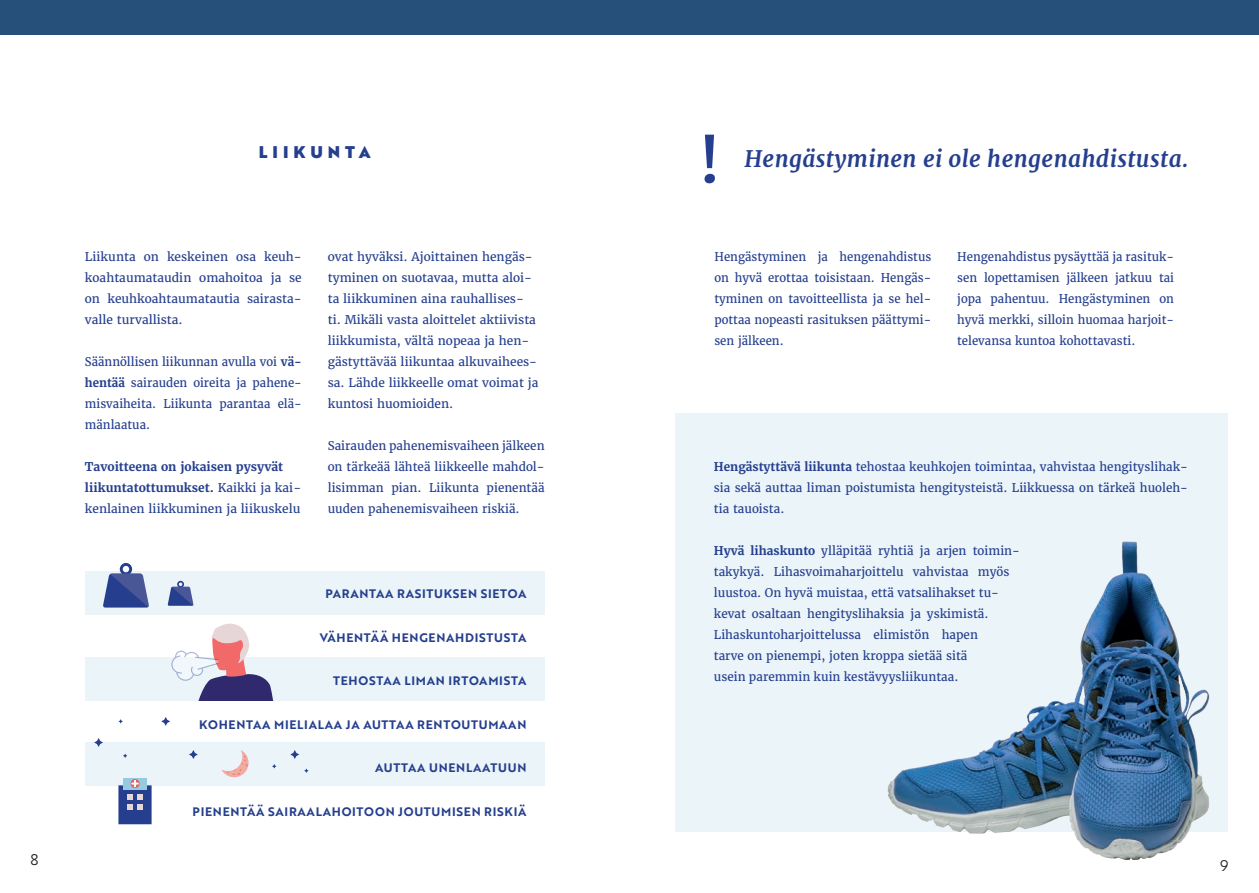
<style>
.page{position:relative;width:1259px;height:893px;background:#fff}
.page>*{position:absolute;margin:0;border:0;box-sizing:border-box;transform-origin:0 0}
.t1{font:700 55.5px "Merriweather";color:#253f8e}
.t2{font:italic 700 22.5px "Merriweather";letter-spacing:.02em;color:#253f8e}
.t3{font:16.5px "Brother 1816 Black";letter-spacing:.3em;color:#253f8e}
.t4{font:15px "Brother 1816 Book";color:#231f20}
.t5{font:12px/21px "Merriweather";color:#253f8e;text-align:justify}
.t6{font:12px/21px "Merriweather";color:#253f8e;text-align:justify;scale:.96 1}
.t7{font:12px "Brother 1816 Bold";letter-spacing:.06em;color:#253f8e}
.t8{font:700 12px/21px "Merriweather";color:#253f8e}
.s1{font-weight:700}
.s2{font-weight:400}
</style>
<div class="page">
<div style="left:85px;top:657px;width:459px;height:43px;background:#eaf4f9"></div>
<div style="left:85px;top:572px;width:459px;height:43px;background:#eaf4f9"></div>
<div style="left:85px;top:742px;width:459px;height:44px;background:#eaf4f9"></div>
<div style="left:0;top:0;width:629px;height:34px;background:#265079"></div>
<svg style="left:123px;top:778px;width:24px;height:11px"></svg>
<svg style="left:118px;top:780px;width:34px;height:44px"></svg>
<svg style="left:221px;top:750px;width:27px;height:27px"></svg>
<svg style="left:94px;top:738px;width:9px;height:9px"></svg>
<svg style="left:161px;top:717px;width:9px;height:9px"></svg>
<svg style="left:189px;top:750px;width:9px;height:9px"></svg>
<svg style="left:118px;top:719px;width:5px;height:5px"></svg>
<svg style="left:304px;top:768px;width:5px;height:5px"></svg>
<svg style="left:272px;top:764px;width:4px;height:4px"></svg>
<svg style="left:123px;top:753px;width:4px;height:5px"></svg>
<svg style="left:290px;top:750px;width:9px;height:9px"></svg>
<svg style="left:103px;top:563px;width:46px;height:45px"></svg>
<svg style="left:168px;top:581px;width:25px;height:25px"></svg>
<svg style="left:171px;top:623px;width:102px;height:77px"></svg>
<div style="left:675px;top:413px;width:552px;height:418px;background:#eaf4f9"></div>
<div style="left:629px;top:0;width:630px;height:34px;background:#265079"></div>
<img style="left:846px;top:499px;width:382px;height:362px">
<p class="t4" style="left:31px;top:848px;width:10px">8</p>
<h3 class="t3" style="left:259px;top:139px;width:113px">LIIKUNTA</h3>
<p class="t5" style="left:85px;top:247px;width:218px">Liikunta on keskeinen osa keuh&shy;koahtaumataudin omahoitoa ja se on keuhkoahtaumatautia sairasta&shy;valle turvallista.</p>
<p class="t6" style="left:85px;top:352px;width:227px">Säännöllisen liikunnan avulla voi <span class="s1">vä&shy;hentää</span> sairauden oireita ja pahene&shy;misvaiheita. Liikunta parantaa elä&shy;mänlaatua.</p>
<p class="t8" style="left:85px;top:456px;width:218px">Tavoitteena on jokaisen pysyvät liikuntatottumukset. <span class="s2">Kaikki ja kai&shy;kenlainen liikkuminen ja liikuskelu</span></p>
<p class="t5" style="left:328px;top:247px;width:212px;text-align:left">ovat hyväksi. Ajoittainen hengäs&shy;tyminen on suotavaa, mutta aloi&shy;ta liikkuminen aina rauhallises&shy;ti. Mikäli vasta aloittelet aktiivista liikkumista, vältä nopeaa ja hen&shy;gästyttävää liikuntaa alkuvaihees&shy;sa. Lähde liikkeelle omat voimat ja kuntosi huomioiden.</p>
<p class="t5" style="left:328px;top:436px;width:218px">Sairauden pahenemisvaiheen jälkeen on tärkeää lähteä liikkeelle mahdol&shy;lisimman pian. Liikunta pienentää uuden pahenemisvaiheen riskiä.</p>
<p class="t7" style="left:325px;top:585px;width:202px">PARANTAA RASITUKSEN SIETOA</p>
<p class="t7" style="left:320px;top:628px;width:208px">VÄHENTÄÄ HENGENAHDISTUSTA</p>
<p class="t7" style="left:333px;top:672px;width:195px">TEHOSTAA LIMAN IRTOAMISTA</p>
<p class="t7" style="left:199px;top:715px;width:329px">KOHENTAA MIELIALAA JA AUTTAA RENTOUTUMAAN</p>
<p class="t7" style="left:375px;top:759px;width:153px">AUTTAA UNENLAATUUN</p>
<p class="t7" style="left:193px;top:802px;width:335px">PIENENTÄÄ SAIRAALAHOITOON JOUTUMISEN RISKIÄ</p>
<h1 class="t1" style="left:700px;top:127px;width:21px">!</h1>
<h2 class="t2" style="left:744px;top:145px;width:445px">Hengästyminen ei ole hengenahdistusta.</h2>
<p class="t6" style="left:714px;top:247px;width:227px">Hengästyminen ja hengenahdistus on hyvä erottaa toisistaan. Hengäs&shy;tyminen on tavoitteellista ja se hel&shy;pottaa nopeasti rasituksen päättymi&shy;sen jälkeen.</p>
<p class="t6" style="left:957px;top:247px;width:227px">Hengenahdistus pysäyttää ja rasituk&shy;sen lopettamisen jälkeen jatkuu tai jopa pahentuu. Hengästyminen on hyvä merkki, silloin huomaa harjoit&shy;televansa kuntoa kohottavasti.</p>
<p class="t5" style="left:714px;top:456px;width:475px"><span class="s1">Hengästyttävä liikunta</span> tehostaa keuhkojen toimintaa, vahvistaa hengityslihak&shy;sia sekä auttaa liman poistumista hengitysteistä. Liikkuessa on tärkeä huoleh&shy;tia tauoista.</p>
<p class="t5" style="left:714px;top:540px;width:308px;text-align:left"><span class="s1">Hyvä lihaskunto</span> ylläpitää ryhtiä ja arjen toimin&shy;takykyä. Lihasvoimaharjoittelu vahvistaa myös luustoa. On hyvä muistaa, että vatsalihakset tu&shy;kevat osaltaan hengityslihaksia ja yskimistä.<br>Lihaskuntoharjoittelussa elimistön hapen<br>tarve on pienempi, joten kroppa sietää sitä<br>usein paremmin kuin kestävyysliikuntaa.</p>
<p class="t4" style="left:1220px;top:855px;width:10px">9</p>
</div>
